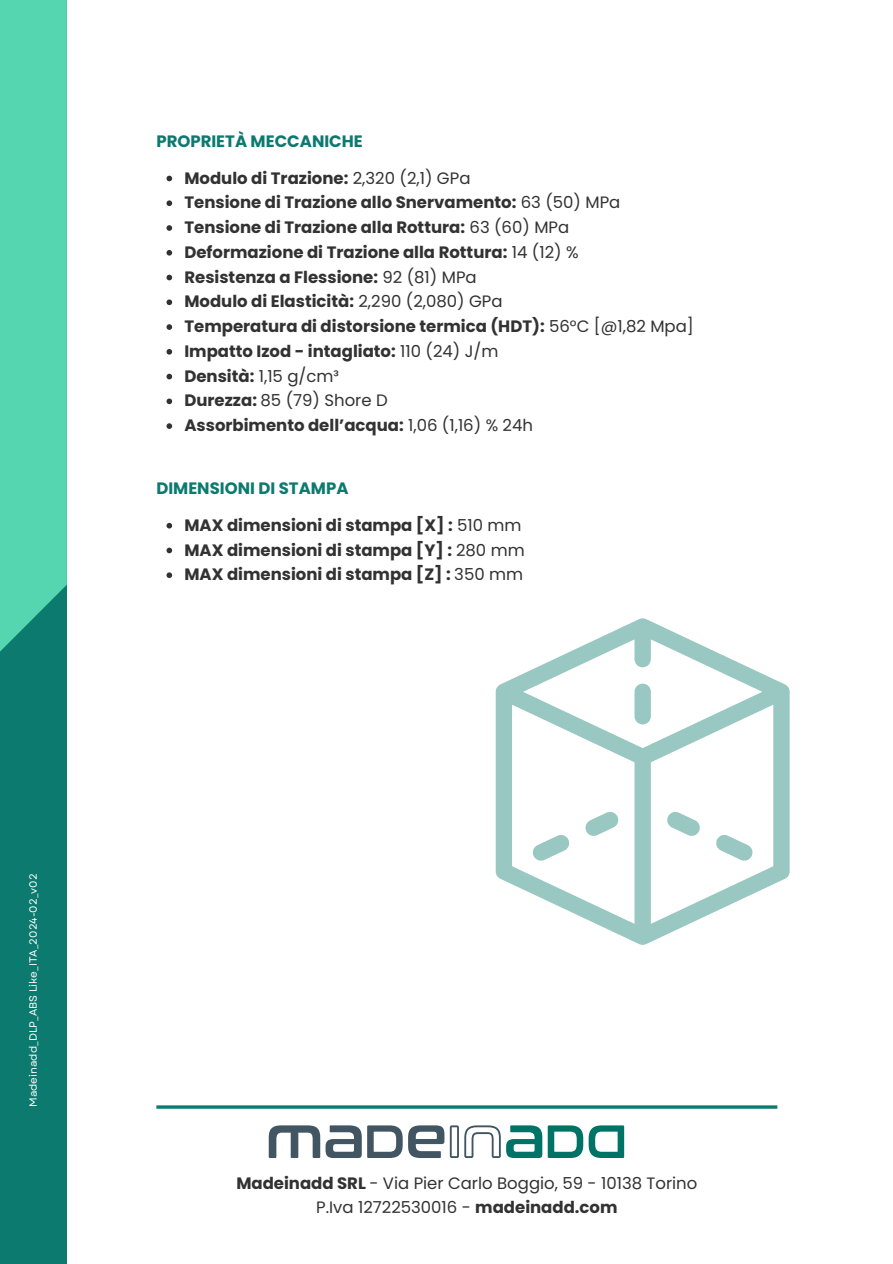
<style>
.page{position:relative;width:893px;height:1264px;background:#fff}
.page>*{position:absolute;margin:0;border:0;box-sizing:border-box;transform-origin:0 0}
.t1{font:700 16.5px "Poppins";color:#323232}
.t2{font:16.5px/24.8px "Poppins";color:#323232;text-align:center}
.t3{font:700 16.5px "Poppins";color:#0c7a6e}
.t4{font:10.5px "Garet";color:#fff}
.s1{font-weight:400}
.s2{font-weight:700}
</style>
<div class="page">
<hr style="left:156px;top:1105px;width:621px;height:3px;background:#0c7a6e">
<div style="left:0;top:0;width:67px;height:1263px;background:#0c7a6e"></div>
<div style="left:0;top:0;width:67px;height:651px;background:#55d5b0"></div>
<svg style="left:495px;top:618px;width:294px;height:326px"></svg>
<svg style="left:408px;top:1125px;width:36px;height:32px"></svg>
<svg style="left:269px;top:1125px;width:133px;height:32px"></svg>
<svg style="left:450px;top:1125px;width:174px;height:32px"></svg>
<svg style="left:166px;top:176px;width:6px;height:5px"></svg>
<svg style="left:166px;top:200px;width:6px;height:6px"></svg>
<svg style="left:166px;top:225px;width:6px;height:6px"></svg>
<svg style="left:166px;top:250px;width:6px;height:5px"></svg>
<svg style="left:166px;top:275px;width:6px;height:5px"></svg>
<svg style="left:166px;top:299px;width:6px;height:6px"></svg>
<svg style="left:166px;top:324px;width:6px;height:6px"></svg>
<svg style="left:166px;top:349px;width:6px;height:5px"></svg>
<svg style="left:166px;top:374px;width:6px;height:5px"></svg>
<svg style="left:166px;top:398px;width:6px;height:6px"></svg>
<svg style="left:166px;top:423px;width:6px;height:6px"></svg>
<svg style="left:166px;top:523px;width:6px;height:5px"></svg>
<svg style="left:166px;top:547px;width:6px;height:6px"></svg>
<svg style="left:166px;top:572px;width:6px;height:6px"></svg>
<p class="t4" style="left:26px;top:1106px;width:235px;rotate:-90deg">Madeinadd_DLP_ABS Like_ITA_2024-02_v02</p>
<p class="t3" style="left:156px;top:129px;width:208px">PROPRIETÀ MECCANICHE</p>
<p class="t1" style="left:184px;top:166px;width:287px">Modulo di Trazione: <span class="s1">2,320 (2,1) GPa</span></p>
<p class="t1" style="left:184px;top:191px;width:437px">Tensione di Trazione allo Snervamento: <span class="s1">63 (50) MPa</span></p>
<p class="t1" style="left:184px;top:216px;width:386px">Tensione di Trazione alla Rottura: <span class="s1">63 (60) MPa</span></p>
<p class="t1" style="left:184px;top:240px;width:395px">Deformazione di Trazione alla Rottura: <span class="s1">14 (12) %</span></p>
<p class="t1" style="left:184px;top:265px;width:294px">Resistenza a Flessione: <span class="s1">92 (81) MPa</span></p>
<p class="t1" style="left:184px;top:290px;width:320px">Modulo di Elasticità: <span class="s1">2,290 (2,080) GPa</span></p>
<p class="t1" style="left:184px;top:315px;width:511px">Temperatura di distorsione termica (HDT): <span class="s1">56°C [@1,82 Mpa]</span></p>
<p class="t1" style="left:184px;top:339px;width:315px">Impatto Izod - intagliato: <span class="s1">110 (24) J/m</span></p>
<p class="t2" style="left:184px;top:363px;width:156px"><span class="s2">Densità:</span> 1,15 g/cm³</p>
<p class="t2" style="left:184px;top:388px;width:205px"><span class="s2">Durezza:</span> 85 (79) Shore D</p>
<p class="t1" style="left:184px;top:414px;width:350px">Assorbimento dell’acqua: <span class="s1">1,06 (1,16) % 24h</span></p>
<p class="t3" style="left:156px;top:477px;width:193px">DIMENSIONI DI STAMPA</p>
<p class="t1" style="left:184px;top:513px;width:338px">MAX dimensioni di stampa [X] : <span class="s1">510 mm</span></p>
<p class="t1" style="left:184px;top:538px;width:342px">MAX dimensioni di stampa [Y] : <span class="s1">280 mm</span></p>
<p class="t1" style="left:184px;top:563px;width:340px">MAX dimensioni di stampa [Z] : <span class="s1">350 mm</span></p>
<p class="t2" style="left:236px;top:1170px;width:462px"><span class="s2">Madeinadd SRL</span> - Via Pier Carlo Boggio, 59 - 10138 Torino<br>P.Iva 12722530016 - <span class="s2">madeinadd.com</span></p>
</div>
